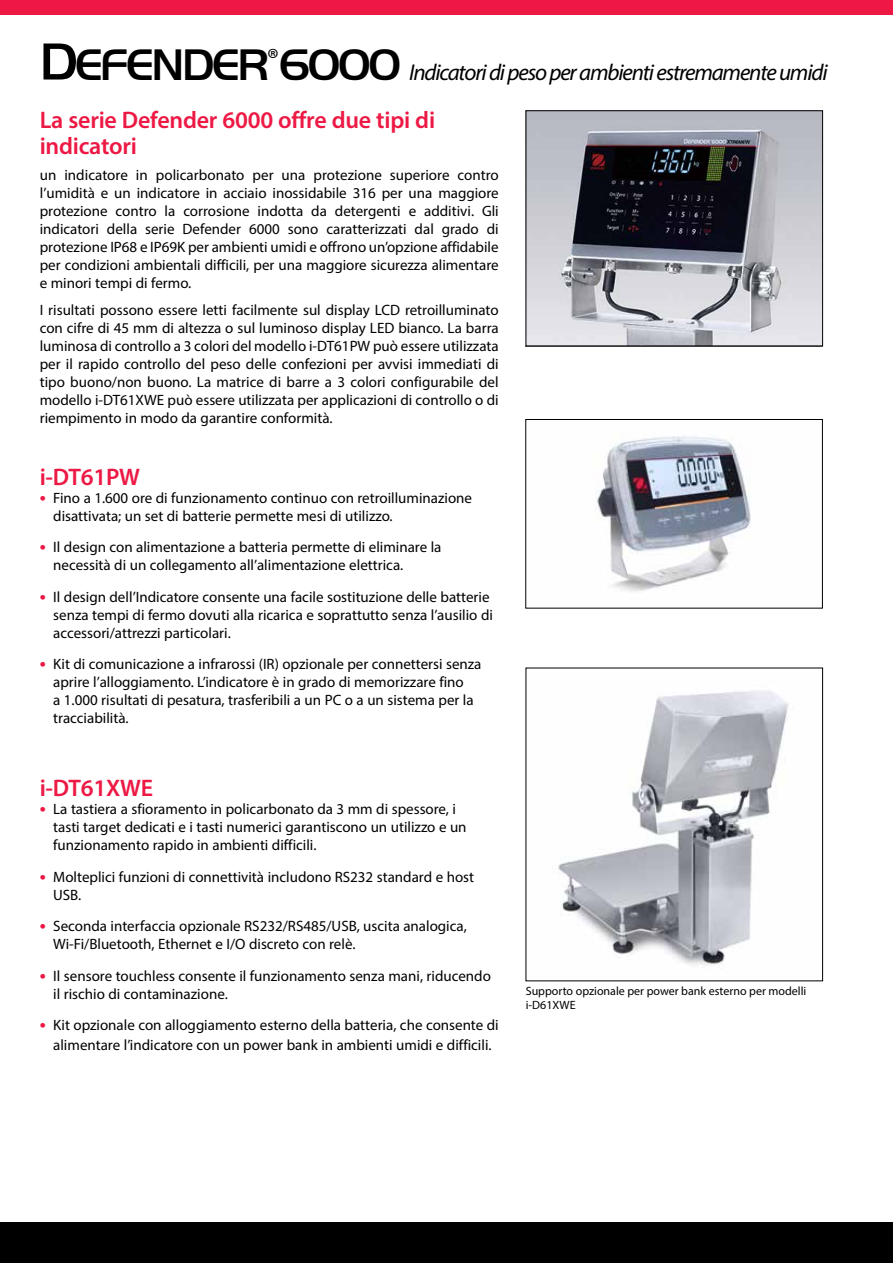
<style>
.page{position:relative;width:893px;height:1263px;background:#fff}
.page>*{position:absolute;margin:0;border:0;box-sizing:border-box;transform-origin:0 0}
.t1{font:600 24px/25.8px "Myriad Pro";letter-spacing:-.01em;color:#ed1944}
.t2{font:italic 22.95px "Myriad Pro";letter-spacing:-.05em;color:#000}
.t3{font:15px/18px "Myriad Pro";color:#000}
.t4{font:12px/14.4px "Myriad Pro";color:#000}
.s1{font-family:"Handel Got D";font-weight:500;font-style:normal;font-size:54px}
.s2{font-family:"Handel Got D";font-weight:500;font-style:normal;font-size:45.9px}
.s3{font-weight:700;font-size:18px;color:#ed1944}
</style>
<div class="page">
<div style="left:0;top:0;width:893px;height:15px;background:#ed1944"></div>
<div style="left:0;top:1222px;width:893px;height:41px;background:#000"></div>
<img style="left:528px;top:113px;width:293px;height:231px">
<img style="left:597px;top:436px;width:154px;height:156px">
<div style="left:526px;top:419px;width:297px;height:189px;border:1px solid #000"></div>
<img style="left:558px;top:690px;width:230px;height:276px">
<h2 class="t2" style="left:40px;top:58px;width:789px"><span class="s1">D</span><span class="s2">EFENDER</span><sup>®</sup><span class="s2">6000</span> Indicatori di peso per ambienti estremamente umidi</h2>
<h1 class="t1" style="left:40px;top:107px;width:397px">La serie Defender 6000 offre due tipi di indicatori</h1>
<p class="t3" style="left:40px;top:166px;width:461px;text-align:justify">un indicatore in policarbonato per una protezione superiore contro l’umidità e un indicatore in acciaio inossidabile 316 per una maggiore protezione contro la corrosione indotta da detergenti e additivi. Gli indicatori della serie Defender 6000 sono caratterizzati dal grado di protezione IP68 e IP69K per ambienti umidi e offrono un’opzione affidabile per condizioni ambientali difficili, per una maggiore sicurezza alimentare e minori tempi di fermo.</p>
<p class="t3" style="left:40px;top:301px;width:460px;text-align:justify">I risultati possono essere letti facilmente sul display LCD retroilluminato con cifre di 45 mm di altezza o sul luminoso display LED bianco. La barra luminosa di controllo a 3 colori del modello i-DT61PW può essere utilizzata per il rapido controllo del peso delle confezioni per avvisi immediati di tipo buono/non buono. La matrice di barre a 3 colori configurabile del modello i-DT61XWE può essere utilizzata per applicazioni di controllo o di riempimento in modo da garantire conformità.</p>
<h1 class="t1" style="left:40px;top:463px;width:102px">i-DT61PW</h1>
<p class="t3" style="left:53px;top:489px;width:420px;text-indent:-14px"><span class="s3">•</span> Fino a 1.600 ore di funzionamento continuo con retroilluminazione disattivata; un set di batterie permette mesi di utilizzo.</p>
<p class="t3" style="left:53px;top:538px;width:390px;text-indent:-14px"><span class="s3">•</span> Il design con alimentazione a batteria permette di eliminare la necessità di un collegamento all’alimentazione elettrica.</p>
<p class="t3" style="left:53px;top:588px;width:441px;text-indent:-14px"><span class="s3">•</span> Il design dell’Indicatore consente una facile sostituzione delle batterie senza tempi di fermo dovuti alla ricarica e soprattutto senza l’ausilio di accessori/attrezzi particolari.</p>
<p class="t3" style="left:53px;top:655px;width:430px;text-indent:-14px"><span class="s3">•</span> Kit di comunicazione a infrarossi (IR) opzionale per connettersi senza aprire l’alloggiamento. L’indicatore è in grado di memorizzare fino<br>a 1.000 risultati di pesatura, trasferibili a un PC o a un sistema per la tracciabilità.</p>
<h1 class="t1" style="left:40px;top:774px;width:115px">i-DT61XWE</h1>
<p class="t3" style="left:53px;top:800px;width:415px;text-indent:-14px"><span class="s3">•</span> La tastiera a sfioramento in policarbonato da 3 mm di spessore, i tasti target dedicati e i tasti numerici garantiscono un utilizzo e un funzionamento rapido in ambienti difficili.</p>
<p class="t3" style="left:53px;top:867px;width:422px;text-indent:-14px"><span class="s3">•</span> Molteplici funzioni di connettività includono RS232 standard e host<br>USB.</p>
<p class="t3" style="left:53px;top:917px;width:415px;text-indent:-14px"><span class="s3">•</span> Seconda interfaccia opzionale RS232/RS485/USB, uscita analogica,<br>Wi-Fi/Bluetooth, Ethernet e I/O discreto con relè.</p>
<p class="t3" style="left:53px;top:966px;width:439px;text-indent:-14px"><span class="s3">•</span> Il sensore touchless consente il funzionamento senza mani, riducendo il rischio di contaminazione.</p>
<p class="t3" style="left:40px;top:1015px;width:461px;line-height:19.8px;text-align:center"><span class="s3">•</span> Kit opzionale con alloggiamento esterno della batteria, che consente di alimentare l’indicatore con un power bank in ambienti umidi e difficili.</p>
<p class="t4" style="left:526px;top:983px;width:282px">Supporto opzionale per power bank esterno per modelli i-D61XWE</p>
</div>
